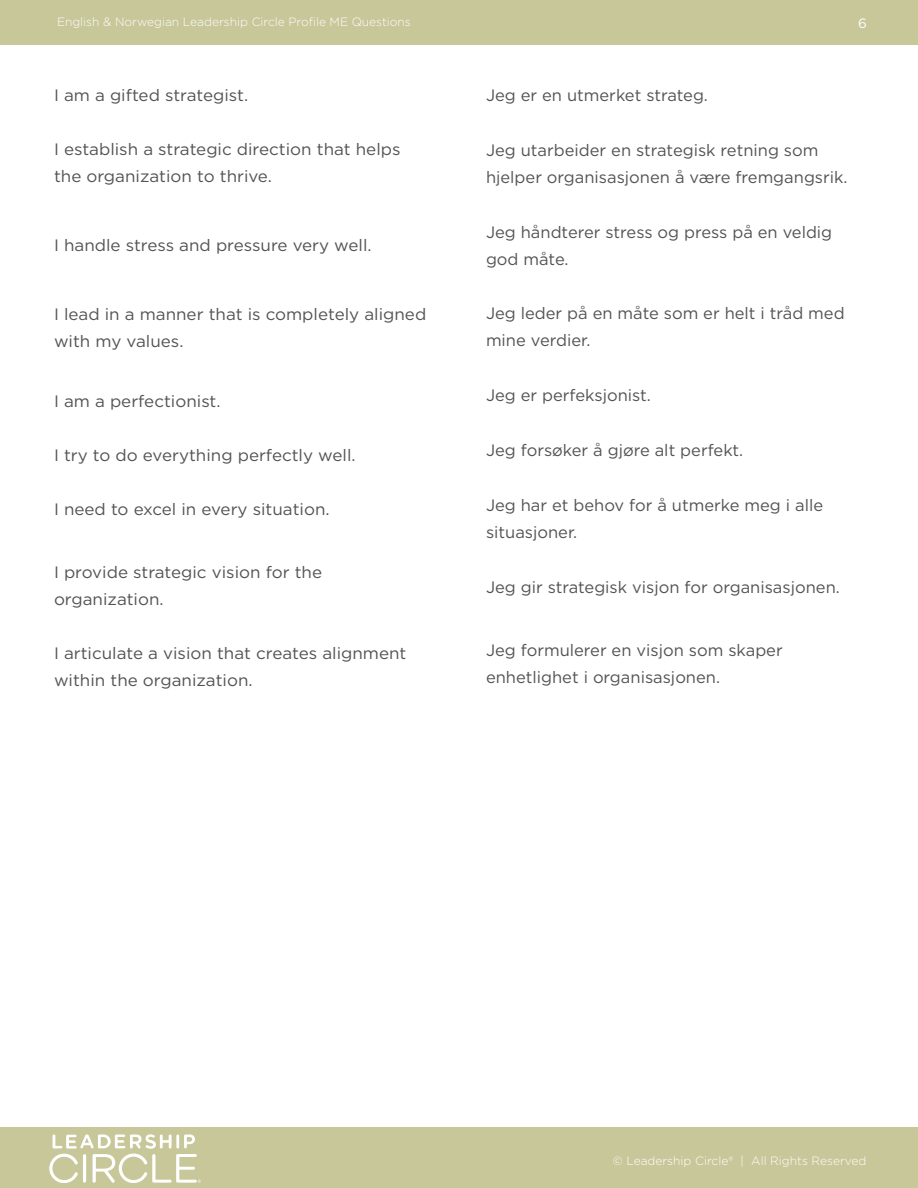
<style>
.page{position:relative;width:918px;height:1188px;background:#fff}
.page>*{position:absolute;margin:0;border:0;box-sizing:border-box;transform-origin:0 0}
.Paragraph_Body_Chine{font:16.5px/27px "Gotham";color:#535353}
.paragraph_body{font:16.5px/27px "Gotham";color:#535353}
.t1{font:13.5px "Gotham";color:#fff}
.t2{font:300 12px "Gotham";color:#feffff}
</style>
<div class="page">
<div style="left:0;top:1128px;width:918px;height:60px;background:#c7c799"></div>
<div style="left:0;top:0;width:918px;height:44px;background:#c7c799"></div>
<svg style="left:49px;top:1134px;width:152px;height:49px"></svg>
<p class="t2" style="left:57px;top:15px;width:355px">English &amp; Norwegian Leadership Circle Profile ME Questions</p>
<p class="t1" style="left:858px;top:15px;width:10px">6</p>
<p class="paragraph_body" style="left:54px;top:81px;width:196px">I am a gifted strategist.</p>
<p class="paragraph_body" style="left:54px;top:135px;width:348px">I establish a strategic direction that helps the organization to thrive.</p>
<p class="paragraph_body" style="left:54px;top:231px;width:319px">I handle stress and pressure very well.</p>
<p class="paragraph_body" style="left:54px;top:300px;width:374px">I lead in a manner that is completely aligned with my values.</p>
<p class="paragraph_body" style="left:54px;top:387px;width:168px">I am a perfectionist.</p>
<p class="paragraph_body" style="left:54px;top:441px;width:303px">I try to do everything perfectly well.</p>
<p class="paragraph_body" style="left:54px;top:495px;width:277px">I need to excel in every situation.</p>
<p class="paragraph_body" style="left:54px;top:558px;width:270px">I provide strategic vision for the organization.</p>
<p class="paragraph_body" style="left:54px;top:639px;width:354px">I articulate a vision that creates alignment within the organization.</p>
<p class="Paragraph_Body_Chine" style="left:486px;top:81px;width:223px">Jeg er en utmerket strateg.</p>
<p class="Paragraph_Body_Chine" style="left:486px;top:136px;width:363px">Jeg utarbeider en strategisk retning som hjelper organisasjonen å være fremgangsrik.</p>
<p class="Paragraph_Body_Chine" style="left:486px;top:218px;width:348px">Jeg håndterer stress og press på en veldig god måte.</p>
<p class="Paragraph_Body_Chine" style="left:486px;top:300px;width:360px">Jeg leder på en måte som er helt i tråd med mine verdier.</p>
<p class="Paragraph_Body_Chine" style="left:486px;top:382px;width:166px">Jeg er perfeksjonist.</p>
<p class="Paragraph_Body_Chine" style="left:486px;top:436px;width:259px">Jeg forsøker å gjøre alt perfekt.</p>
<p class="Paragraph_Body_Chine" style="left:486px;top:491px;width:339px">Jeg har et behov for å utmerke meg i alle situasjoner.</p>
<p class="Paragraph_Body_Chine" style="left:486px;top:573px;width:355px">Jeg gir strategisk visjon for organisasjonen.</p>
<p class="Paragraph_Body_Chine" style="left:486px;top:637px;width:298px">Jeg formulerer en visjon som skaper enhetlighet i organisasjonen.</p>
<p class="t2" style="left:613px;top:1153px;width:255px">© Leadership Circle® | All Rights Reserved</p>
</div>
